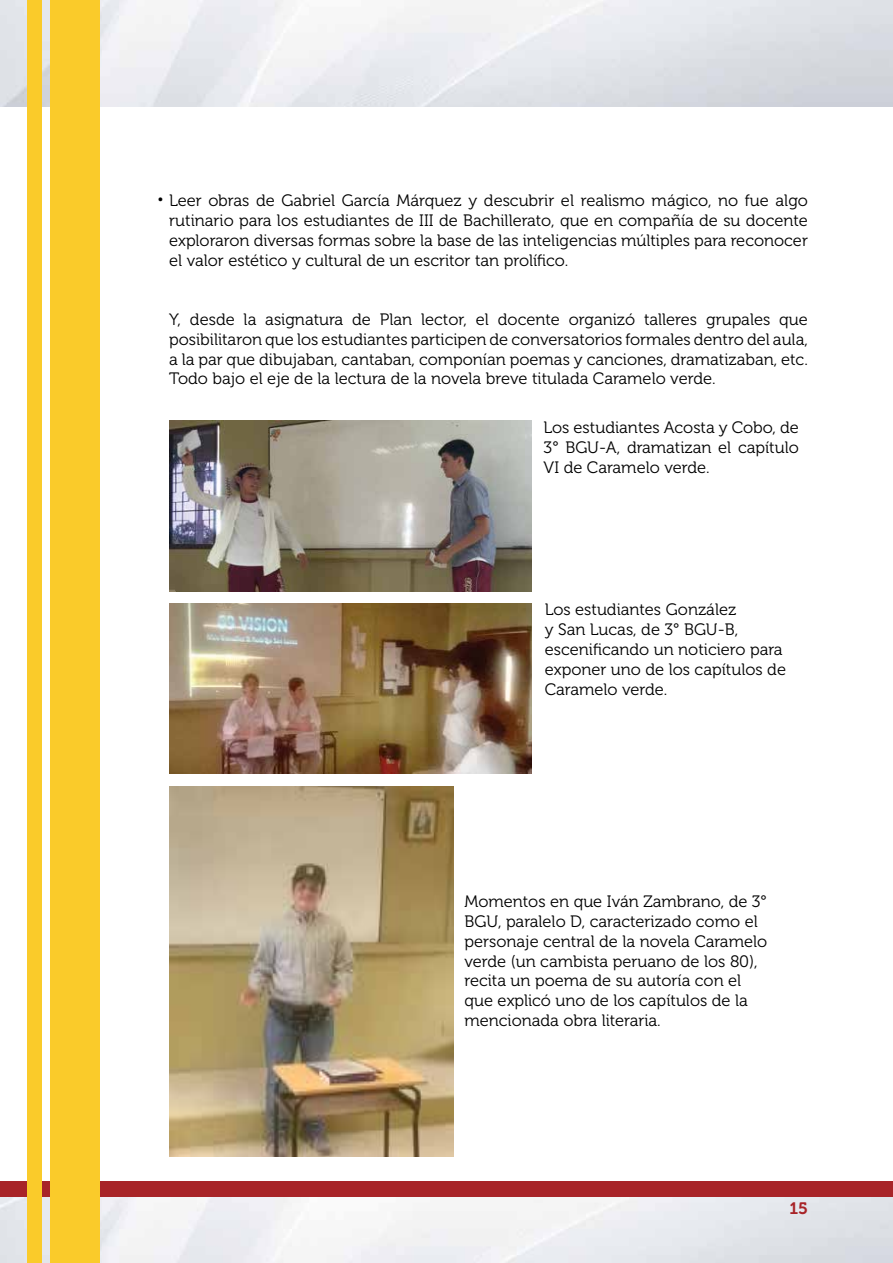
<style>
.page{position:relative;width:893px;height:1263px;background:#fff}
.page>*{position:absolute;margin:0;border:0;box-sizing:border-box;transform-origin:0 0}
.t1{font:33px "Minion Pro";color:#000}
.t2{font:16.5px/19.8px "Museo 300";color:#000;text-align:justify}
.t3{font:16.5px "Museo 700";color:#a82428}
</style>
<div class="page">
<img style="left:0;top:1196px;width:893px;height:67px">
<div style="left:0;top:1181px;width:893px;height:15px;background:#a82428"></div>
<img style="left:0;top:0;width:893px;height:106px">
<div style="left:51px;top:0;width:49px;height:1263px;background:#facb2a"></div>
<div style="left:28px;top:0;width:14px;height:1263px;background:#facb2a"></div>
<img style="left:169px;top:421px;width:362px;height:170px">
<img style="left:169px;top:603px;width:362px;height:170px">
<img style="left:169px;top:787px;width:284px;height:370px">
<p class="t2" style="left:169px;top:191px;width:640px">Leer obras de Gabriel García Márquez y descubrir el realismo mágico, no fue algo rutinario para los estudiantes de III de Bachillerato, que en compañía de su docente exploraron diversas formas sobre la base de las inteligencias múltiples para reconocer el valor estético y cultural de un escritor tan prolífico.</p>
<h1 class="t1" style="left:157px;top:175px;width:9px">·</h1>
<p class="t2" style="left:169px;top:310px;width:640px">Y, desde la asignatura de Plan lector, el docente organizó talleres grupales que posibilitaron que los estudiantes participen de conversatorios formales dentro del aula, a la par que dibujaban, cantaban, componían poemas y canciones, dramatizaban, etc.<br>Todo bajo el eje de la lectura de la novela breve titulada Caramelo verde.</p>
<p class="t2" style="left:544px;top:418px;width:257px">Los estudiantes Acosta y Cobo, de 3° BGU-A, dramatizan el capítulo VI de Caramelo verde.</p>
<p class="t2" style="left:545px;top:600px;width:243px;text-align:left">Los estudiantes González<br>y San Lucas, de 3° BGU-B, escenificando un noticiero para exponer uno de los capítulos de<br>Caramelo verde.</p>
<p class="t2" style="left:464px;top:892px;width:304px;text-align:left">Momentos en que Iván Zambrano, de 3° BGU, paralelo D, caracterizado como el personaje central de la novela Caramelo verde (un cambista peruano de los 80), recita un poema de su autoría con el que explicó uno de los capítulos de la mencionada obra literaria.</p>
<p class="t3" style="left:789px;top:1199px;width:20px">15</p>
</div>
